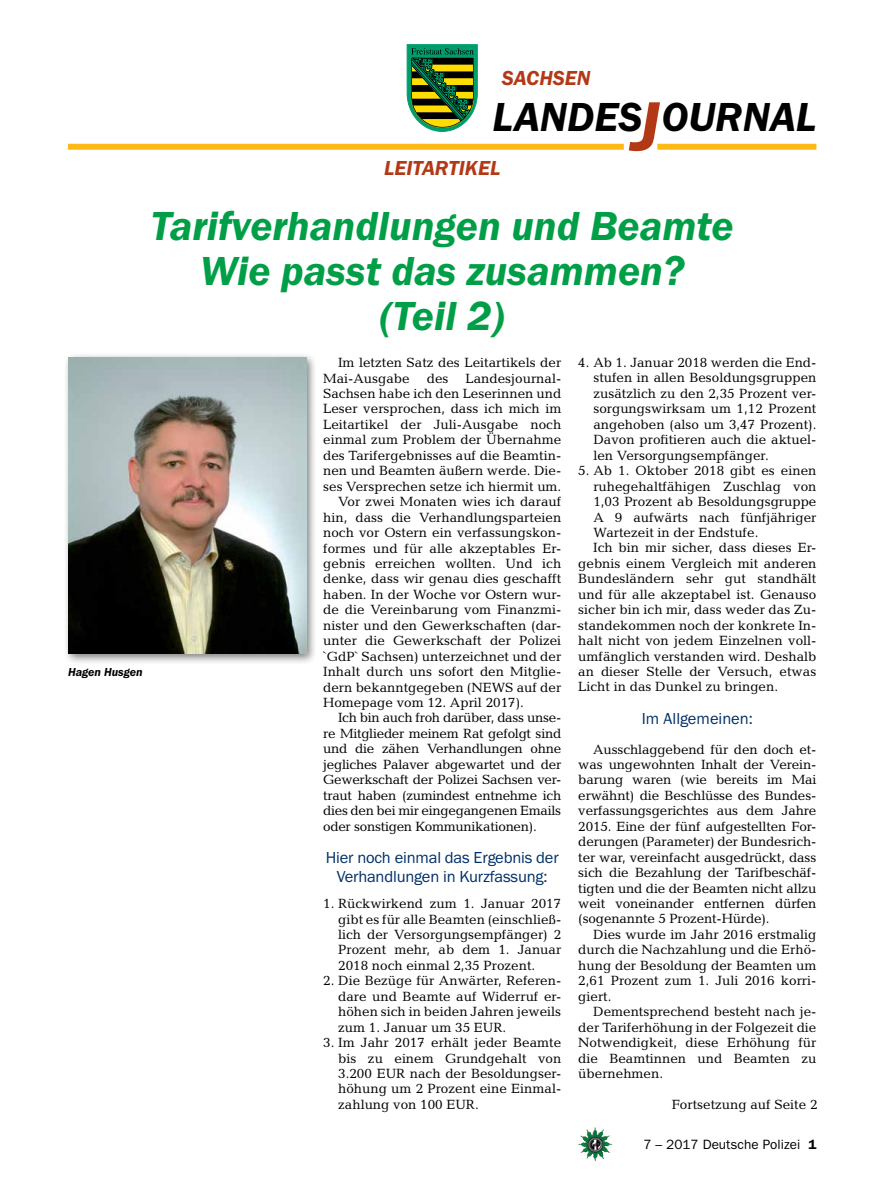
<style>
.page{position:relative;width:893px;height:1191px;background:#fff}
.page>*{position:absolute;margin:0;border:0;box-sizing:border-box;transform-origin:0 0}
.t1{font:italic 600 42px/45px "Franklin Gothic Itc T";color:#009f47;text-align:center}
.t2{font:italic 600 42px "Franklin Gothic Itc T";color:#000}
.t3{font:italic 600 21px "Franklin Gothic Itc T";color:#b33916}
.t4{font:16.5px/19.5px "Franklin Gothic Itc T";letter-spacing:-.01em;color:#002f67;text-align:center}
.t5{font:13.5px/15.5px "Candida";color:#000;text-align:justify}
.t6{font:13.5px "Candida";letter-spacing:-.02em;color:#000}
.t7{font:13.5px "Franklin Gothic";color:#000}
.t8{font:italic 600 12px "Franklin Gothic Itc T";color:#000}
.s1{font-size:72px;color:#b33916}
.s2{font-weight:600}
</style>
<div class="page">
<img style="left:578px;top:1127px;width:17px;height:25px">
<svg style="left:407px;top:45px;width:70px;height:86px;background:#507d39"></svg>
<div style="left:657px;top:144px;width:159px;height:6px;background:#fdb913"></div>
<div style="left:68px;top:144px;width:556px;height:6px;background:#fdb913"></div>
<div style="left:63px;top:352px;width:254px;height:313px;background:#000;opacity:.5"></div>
<img style="left:68px;top:357px;width:238px;height:296px">
<p class="t8" style="left:68px;top:665px;width:76px">Hagen Husgen</p>
<h2 class="t3" style="left:502px;top:66px;width:90px">SACHSEN</h2>
<h1 class="t2" style="left:492px;top:93px;width:325px">LANDES<span class="s1">J</span>OURNAL</h1>
<h2 class="t3" style="left:384px;top:156px;width:106px">leitar tikel</h2>
<h1 class="t1" style="left:151px;top:202px;width:584px">Tarifverhandlungen und Beamte<br>Wie passt das zusammen?<br>(Teil 2)</h1>
<p class="t5" style="left:323px;top:355px;width:240px;text-indent:15px">Im letzten Satz des Leitartikels der<br>Mai-Ausgabe</p>
<p class="t5" style="left:593px;top:355px;width:225px;text-indent:-15px">4. Ab 1. Januar 2018 werden die End&shy;stufen in allen Besoldungsgruppen zusätzlich zu den 2,35 Prozent ver&shy;sorgungswirksam um 1,12 Prozent angehoben (also um 3,47 Prozent).<br>Davon profitieren auch die aktuel&shy;len Versorgungsempfänger.</p>
<p class="t5" style="left:578px;top:463px;width:240px">5. Ab 1. Oktober 2018 gibt es einen</p>
<p class="t5" style="left:593px;top:478px;width:225px">ruhegehaltfähigen Zuschlag von</p>
<p class="t5" style="left:593px;top:494px;width:225px">1,03 Prozent ab Besoldungsgruppe</p>
<p class="t5" style="left:593px;top:509px;width:225px">A 9 aufwärts nach fünfjähriger</p>
<p class="t5" style="left:593px;top:525px;width:167px">Wartezeit in der Endstufe.</p>
<p class="t5" style="left:593px;top:540px;width:225px">Ich bin mir sicher, dass dieses Er-</p>
<p class="t5" style="left:578px;top:555px;width:240px">gebnis einem Vergleich mit anderen</p>
<p class="t5" style="left:578px;top:571px;width:240px">Bundesländern sehr gut standhält</p>
<p class="t5" style="left:578px;top:586px;width:240px">und für alle akzeptabel ist. Genauso</p>
<p class="t5" style="left:578px;top:602px;width:240px">sicher bin ich mir, dass weder das Zu-</p>
<p class="t5" style="left:578px;top:617px;width:240px">standekommen noch der konkrete In-</p>
<p class="t5" style="left:578px;top:633px;width:240px">halt nicht von jedem Einzelnen voll-</p>
<p class="t5" style="left:578px;top:648px;width:240px">umfänglich verstanden wird. Deshalb</p>
<p class="t5" style="left:578px;top:664px;width:240px">an dieser Stelle der Versuch, etwas</p>
<p class="t5" style="left:578px;top:679px;width:201px">Licht in das Dunkel zu bringen.</p>
<p class="t4" style="left:642px;top:708px;width:113px">Im Allgemeinen:</p>
<p class="t5" style="left:578px;top:741px;width:240px;text-indent:15px">Ausschlaggebend für den doch et&shy;was ungewohnten Inhalt der Verein&shy;barung waren (wie bereits im Mai erwähnt) die Beschlüsse des Bundes&shy;verfassungsgerichtes aus dem Jahre 2015. Eine der fünf aufgestellten For&shy;derungen (Parameter) der Bundesrich&shy;ter war, vereinfacht ausgedrückt, dass sich die Bezahlung der Tarifbeschäf&shy;tigten und die der Beamten nicht allzu weit voneinander entfernen dürfen (sogenannte 5 Prozent-Hürde).</p>
<p class="t5" style="left:578px;top:926px;width:240px;text-indent:15px">Dies wurde im Jahr 2016 erstmalig durch die Nachzahlung und die Erhö&shy;hung der Besoldung der Beamten um 2,61 Prozent zum 1. Juli 2016 korri&shy;giert.</p>
<p class="t5" style="left:578px;top:1003px;width:240px;text-indent:15px">Dementsprechend besteht nach je&shy;der Tariferhöhung in der Folgezeit die Notwendigkeit, diese Erhöhung für die Beamtinnen und Beamten zu übernehmen.</p>
<p class="t5" style="left:672px;top:1096px;width:147px">Fortsetzung auf Seite 2</p>
<p class="t5" style="left:427px;top:370px;width:23px">des</p>
<p class="t5" style="left:466px;top:370px;width:97px">Landesjournal-</p>
<p class="t5" style="left:323px;top:386px;width:240px">Sachsen habe ich den Leserinnen und</p>
<p class="t5" style="left:323px;top:401px;width:240px">Leser versprochen, dass ich mich im</p>
<p class="t5" style="left:323px;top:416px;width:240px">Leitartikel der Juli-Ausgabe noch</p>
<p class="t5" style="left:323px;top:432px;width:240px">einmal zum Problem der Übernahme</p>
<p class="t5" style="left:323px;top:447px;width:240px">des Tarifergebnisses auf die Beamtin-</p>
<p class="t5" style="left:323px;top:463px;width:240px">nen und Beamten äußern werde. Die-</p>
<p class="t5" style="left:323px;top:478px;width:240px">ses Versprechen setze ich hiermit um.</p>
<p class="t5" style="left:338px;top:494px;width:225px">Vor zwei Monaten wies ich darauf</p>
<p class="t5" style="left:323px;top:509px;width:240px">hin, dass die Verhandlungsparteien</p>
<p class="t5" style="left:323px;top:525px;width:240px">noch vor Ostern ein verfassungskon-</p>
<p class="t5" style="left:323px;top:540px;width:240px">formes und für alle akzeptables Er-</p>
<p class="t5" style="left:323px;top:555px;width:240px">gebnis erreichen wollten. Und ich</p>
<p class="t5" style="left:323px;top:571px;width:240px">denke, dass wir genau dies geschafft</p>
<p class="t5" style="left:323px;top:586px;width:240px">haben. In der Woche vor Ostern wur-</p>
<p class="t5" style="left:323px;top:602px;width:240px">de die Vereinbarung vom Finanzmi-</p>
<p class="t5" style="left:323px;top:617px;width:240px">nister und den Gewerkschaften (dar-</p>
<p class="t5" style="left:323px;top:633px;width:240px">unter die Gewerkschaft der Polizei</p>
<p class="t5" style="left:323px;top:648px;width:240px">`GdP` Sachsen) unterzeichnet und der</p>
<p class="t5" style="left:323px;top:664px;width:240px">Inhalt durch uns sofort den Mitglie-</p>
<p class="t5" style="left:323px;top:679px;width:240px">dern bekanntgegeben (NEWS auf der</p>
<p class="t5" style="left:323px;top:694px;width:202px">Homepage vom 12. April 2017).</p>
<p class="t6" style="left:338px;top:710px;width:225px">Ich bin auch froh darüber, dass unse-</p>
<p class="t6" style="left:323px;top:725px;width:240px">re Mitglieder meinem Rat gefolgt sind</p>
<p class="t6" style="left:323px;top:741px;width:240px">und die zähen Verhandlungen ohne</p>
<p class="t6" style="left:323px;top:756px;width:240px">jegliches Palaver abgewartet und der</p>
<p class="t6" style="left:323px;top:772px;width:240px">Gewerkschaft der Polizei Sachsen ver-</p>
<p class="t6" style="left:323px;top:787px;width:240px">traut haben (zumindest entnehme ich</p>
<p class="t6" style="left:323px;top:803px;width:240px">dies den bei mir eingegangenen Emails</p>
<p class="t6" style="left:323px;top:818px;width:215px">oder sonstigen Kommunikationen).</p>
<p class="t4" style="left:326px;top:847px;width:235px">Hier noch einmal das Ergebnis der<br>Verhandlungen in Kurzfassung:</p>
<p class="t5" style="left:338px;top:895px;width:225px;text-indent:-15px">1. Rückwirkend zum 1. Januar 2017 gibt es für alle Beamten (einschließ&shy;lich der Versorgungsempfänger) 2<br>Prozent mehr, ab dem 1. Januar 2018 noch einmal 2,35 Prozent.</p>
<p class="t5" style="left:338px;top:973px;width:225px;text-indent:-15px">2. Die Bezüge für Anwärter, Referen&shy;dare und Beamte auf Widerruf er&shy;höhen sich in beiden Jahren jeweils zum 1. Januar um 35 EUR.</p>
<p class="t5" style="left:338px;top:1034px;width:225px;text-indent:-15px">3. Im Jahr 2017 erhält jeder Beamte bis zu einem Grundgehalt von 3.200 EUR nach der Besoldungser&shy;höhung um 2 Prozent eine Einmal&shy;zahlung von 100 EUR.</p>
<p class="t7" style="left:643px;top:1136px;width:175px">7 – 2017 Deutsche Polizei <span class="s2">1</span></p>
</div>
